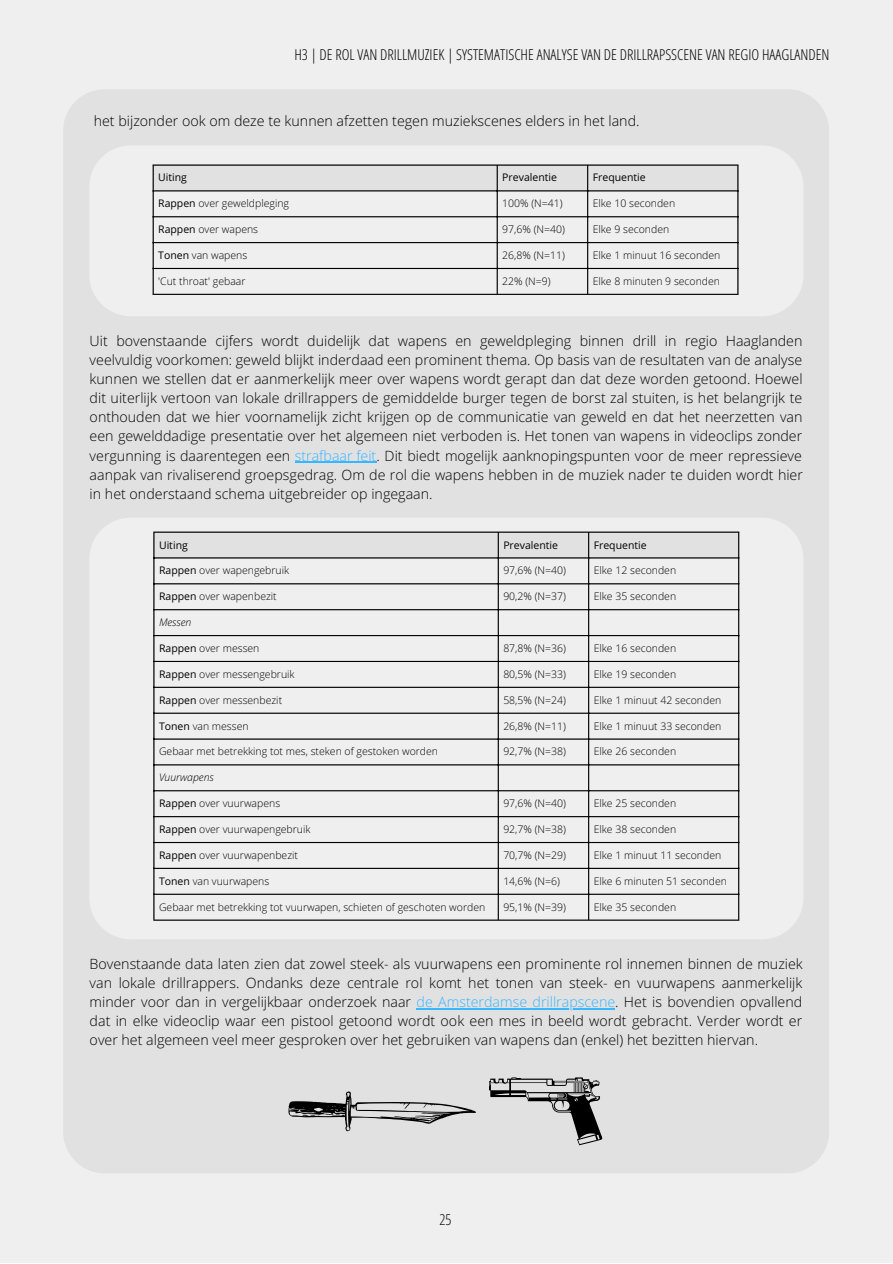
<style>
.page{position:relative;width:893px;height:1264px;background:#fff}
.page>*{position:absolute;margin:0;border:0;box-sizing:border-box;transform-origin:0 0}
.t1{font:300 15px "Open Sans Hebrew Condensed";color:#000}
.t2{font:300 14.25px/19px "Open Sans Hebrew";color:#000;text-align:justify}
.t3{font:300 10.5px "Open Sans Hebrew";color:#000}
.t4{font:10.5px "Open Sans Hebrew";color:#000}
.t5{font:italic 300 10.5px "Open Sans Hebrew";color:#000}
.s1{font-weight:400}
.s2{color:#38b6ff}
</style>
<div class="page">
<div style="left:0;top:0;width:892px;height:1262px;background:#efefef"></div>
<div style="left:63px;top:89px;width:766px;height:1084px;background:#e1e1e1"></div>
<svg style="left:89px;top:145px;width:714px;height:171px"></svg>
<div style="left:154px;top:166px;width:583px;height:24px;background:#e1e1e1"></div>
<svg style="left:154px;top:191px;width:583px;height:103px"></svg>
<hr style="left:153px;top:166px;width:1px;height:128px;background:#000">
<hr style="left:496px;top:166px;width:1px;height:128px;background:#000">
<hr style="left:587px;top:166px;width:1px;height:128px;background:#000">
<hr style="left:737px;top:166px;width:1px;height:128px;background:#000">
<hr style="left:153px;top:164px;width:585px;height:2px;background:#000">
<hr style="left:153px;top:190px;width:585px;height:1px;background:#000">
<hr style="left:153px;top:216px;width:585px;height:1px;background:#000">
<hr style="left:153px;top:242px;width:585px;height:1px;background:#000">
<hr style="left:153px;top:268px;width:585px;height:1px;background:#000">
<hr style="left:153px;top:294px;width:585px;height:1px;background:#000">
<svg style="left:89px;top:517px;width:714px;height:422px"></svg>
<div style="left:154px;top:532px;width:584px;height:25px;background:#e1e1e1"></div>
<svg style="left:154px;top:558px;width:584px;height:361px"></svg>
<hr style="left:153px;top:532px;width:1px;height:387px;background:#000">
<hr style="left:497px;top:532px;width:2px;height:387px;background:#000">
<hr style="left:588px;top:532px;width:1px;height:387px;background:#000">
<hr style="left:738px;top:532px;width:1px;height:387px;background:#000">
<hr style="left:153px;top:531px;width:586px;height:1px;background:#000">
<hr style="left:153px;top:557px;width:586px;height:1px;background:#000">
<hr style="left:153px;top:583px;width:586px;height:1px;background:#000">
<hr style="left:153px;top:609px;width:586px;height:1px;background:#000">
<hr style="left:153px;top:635px;width:586px;height:1px;background:#000">
<hr style="left:153px;top:661px;width:586px;height:1px;background:#000">
<hr style="left:153px;top:686px;width:586px;height:2px;background:#000">
<hr style="left:153px;top:712px;width:586px;height:1px;background:#000">
<hr style="left:153px;top:738px;width:586px;height:1px;background:#000">
<hr style="left:153px;top:764px;width:586px;height:1px;background:#000">
<hr style="left:153px;top:790px;width:586px;height:1px;background:#000">
<hr style="left:153px;top:816px;width:586px;height:1px;background:#000">
<hr style="left:153px;top:842px;width:586px;height:1px;background:#000">
<hr style="left:153px;top:867px;width:586px;height:2px;background:#000">
<hr style="left:153px;top:893px;width:586px;height:1px;background:#000">
<hr style="left:153px;top:919px;width:586px;height:1px;background:#000">
<svg style="left:288px;top:1090px;width:188px;height:42px"></svg>
<svg style="left:489px;top:1077px;width:114px;height:68px"></svg>
<hr style="left:295px;top:461px;width:81px;height:2px;background:#38b6ff">
<hr style="left:416px;top:1007px;width:199px;height:2px;background:#38b6ff">
<p class="t1" style="left:294px;top:44px;width:536px">H3 | DE ROL VAN DRILLMUZIEK | SYSTEMATISCHE ANALYSE VAN DE DRILLRAPSSCENE VAN REGIO HAAGLANDEN</p>
<p class="t2" style="left:94px;top:111px;width:547px">het bijzonder ook om deze te kunnen afzetten tegen muziekscenes elders in het land.</p>
<p class="t4" style="left:158px;top:170px;width:30px">Uiting</p>
<p class="t4" style="left:502px;top:170px;width:56px">Prevalentie</p>
<p class="t4" style="left:592px;top:170px;width:54px">Frequentie</p>
<p class="t3" style="left:158px;top:196px;width:132px"><span class="s1">Rappen</span> over geweldpleging</p>
<p class="t3" style="left:502px;top:196px;width:62px">100% (N=41)</p>
<p class="t3" style="left:592px;top:196px;width:84px">Elke 10 seconden</p>
<p class="t3" style="left:158px;top:222px;width:101px"><span class="s1">Rappen</span> over wapens</p>
<p class="t3" style="left:502px;top:222px;width:64px">97,6% (N=40)</p>
<p class="t3" style="left:592px;top:222px;width:78px">Elke 9 seconden</p>
<p class="t3" style="left:158px;top:248px;width:91px"><span class="s1">Tonen</span> van wapens</p>
<p class="t3" style="left:502px;top:248px;width:64px">26,8% (N=11)</p>
<p class="t3" style="left:592px;top:248px;width:129px">Elke 1 minuut 16 seconden</p>
<p class="t3" style="left:158px;top:274px;width:89px">'Cut throat' gebaar</p>
<p class="t3" style="left:502px;top:274px;width:50px">22% (N=9)</p>
<p class="t3" style="left:592px;top:274px;width:129px">Elke 8 minuten 9 seconden</p>
<p class="t2" style="left:90px;top:331px;width:714px">Uit bovenstaande cijfers wordt duidelijk dat wapens en geweldpleging binnen drill in regio Haaglanden veelvuldig voorkomen: geweld blijkt inderdaad een prominent thema. Op basis van de resultaten van de analyse kunnen we stellen dat er aanmerkelijk meer over wapens wordt gerapt dan dat deze worden getoond. Hoewel dit uiterlijk vertoon van lokale drillrappers de gemiddelde burger tegen de borst zal stuiten, is het belangrijk te onthouden dat we hier voornamelijk zicht krijgen op de communicatie van geweld en dat het neerzetten van een gewelddadige presentatie over het algemeen niet verboden is. Het tonen van wapens in videoclips zonder vergunning is daarentegen een <span class="s2">strafbaar feit</span>. Dit biedt mogelijk aanknopingspunten voor de meer repressieve aanpak van rivaliserend groepsgedrag. Om de rol die wapens hebben in de muziek nader te duiden wordt hier in het onderstaand schema uitgebreider op ingegaan.</p>
<p class="t4" style="left:159px;top:537px;width:30px">Uiting</p>
<p class="t4" style="left:503px;top:537px;width:56px">Prevalentie</p>
<p class="t4" style="left:593px;top:537px;width:54px">Frequentie</p>
<p class="t3" style="left:159px;top:563px;width:132px"><span class="s1">Rappen</span> over wapengebruik</p>
<p class="t3" style="left:503px;top:563px;width:64px">97,6% (N=40)</p>
<p class="t3" style="left:593px;top:563px;width:84px">Elke 12 seconden</p>
<p class="t3" style="left:159px;top:589px;width:119px"><span class="s1">Rappen</span> over wapenbezit</p>
<p class="t3" style="left:503px;top:589px;width:64px">90,2% (N=37)</p>
<p class="t3" style="left:593px;top:589px;width:84px">Elke 35 seconden</p>
<p class="t5" style="left:159px;top:615px;width:34px">Messen</p>
<p class="t3" style="left:159px;top:640px;width:102px"><span class="s1">Rappen</span> over messen</p>
<p class="t3" style="left:503px;top:640px;width:64px">87,8% (N=36)</p>
<p class="t3" style="left:593px;top:640px;width:84px">Elke 16 seconden</p>
<p class="t3" style="left:159px;top:666px;width:137px"><span class="s1">Rappen</span> over messengebruik</p>
<p class="t3" style="left:503px;top:666px;width:64px">80,5% (N=33)</p>
<p class="t3" style="left:593px;top:666px;width:84px">Elke 19 seconden</p>
<p class="t3" style="left:159px;top:692px;width:125px"><span class="s1">Rappen</span> over messenbezit</p>
<p class="t3" style="left:503px;top:692px;width:64px">58,5% (N=24)</p>
<p class="t3" style="left:593px;top:692px;width:129px">Elke 1 minuut 42 seconden</p>
<p class="t3" style="left:159px;top:718px;width:91px"><span class="s1">Tonen</span> van messen</p>
<p class="t3" style="left:503px;top:718px;width:64px">26,8% (N=11)</p>
<p class="t3" style="left:593px;top:718px;width:129px">Elke 1 minuut 33 seconden</p>
<p class="t3" style="left:159px;top:744px;width:280px">Gebaar met betrekking tot mes, steken of gestoken worden</p>
<p class="t3" style="left:503px;top:744px;width:64px">92,7% (N=38)</p>
<p class="t3" style="left:593px;top:744px;width:84px">Elke 26 seconden</p>
<p class="t5" style="left:159px;top:770px;width:56px">Vuurwapens</p>
<p class="t3" style="left:159px;top:796px;width:123px"><span class="s1">Rappen</span> over vuurwapens</p>
<p class="t3" style="left:503px;top:796px;width:64px">97,6% (N=40)</p>
<p class="t3" style="left:593px;top:796px;width:84px">Elke 25 seconden</p>
<p class="t3" style="left:159px;top:821px;width:153px"><span class="s1">Rappen</span> over vuurwapengebruik</p>
<p class="t3" style="left:503px;top:821px;width:64px">92,7% (N=38)</p>
<p class="t3" style="left:593px;top:821px;width:84px">Elke 38 seconden</p>
<p class="t3" style="left:159px;top:847px;width:140px"><span class="s1">Rappen</span> over vuurwapenbezit</p>
<p class="t3" style="left:503px;top:847px;width:64px">70,7% (N=29)</p>
<p class="t3" style="left:593px;top:847px;width:129px">Elke 1 minuut 11 seconden</p>
<p class="t3" style="left:159px;top:873px;width:112px"><span class="s1">Tonen</span> van vuurwapens</p>
<p class="t3" style="left:503px;top:873px;width:58px">14,6% (N=6)</p>
<p class="t3" style="left:593px;top:873px;width:135px">Elke 6 minuten 51 seconden</p>
<p class="t3" style="left:159px;top:899px;width:328px">Gebaar met betrekking tot vuurwapen, schieten of geschoten worden</p>
<p class="t3" style="left:503px;top:899px;width:64px">95,1% (N=39)</p>
<p class="t3" style="left:593px;top:899px;width:84px">Elke 35 seconden</p>
<p class="t2" style="left:90px;top:953px;width:714px">Bovenstaande data laten zien dat zowel steek- als vuurwapens een prominente rol innemen binnen de muziek van lokale drillrappers. Ondanks deze centrale rol komt het tonen van steek- en vuurwapens aanmerkelijk minder voor dan in vergelijkbaar onderzoek naar <span class="s2">de Amsterdamse drillrapscene</span>. Het is bovendien opvallend dat in elke videoclip waar een pistool getoond wordt ook een mes in beeld wordt gebracht. Verder wordt er over het algemeen veel meer gesproken over het gebruiken van wapens dan (enkel) het bezitten hiervan.</p>
<p class="t1" style="left:439px;top:1209px;width:13px">25</p>
</div>
